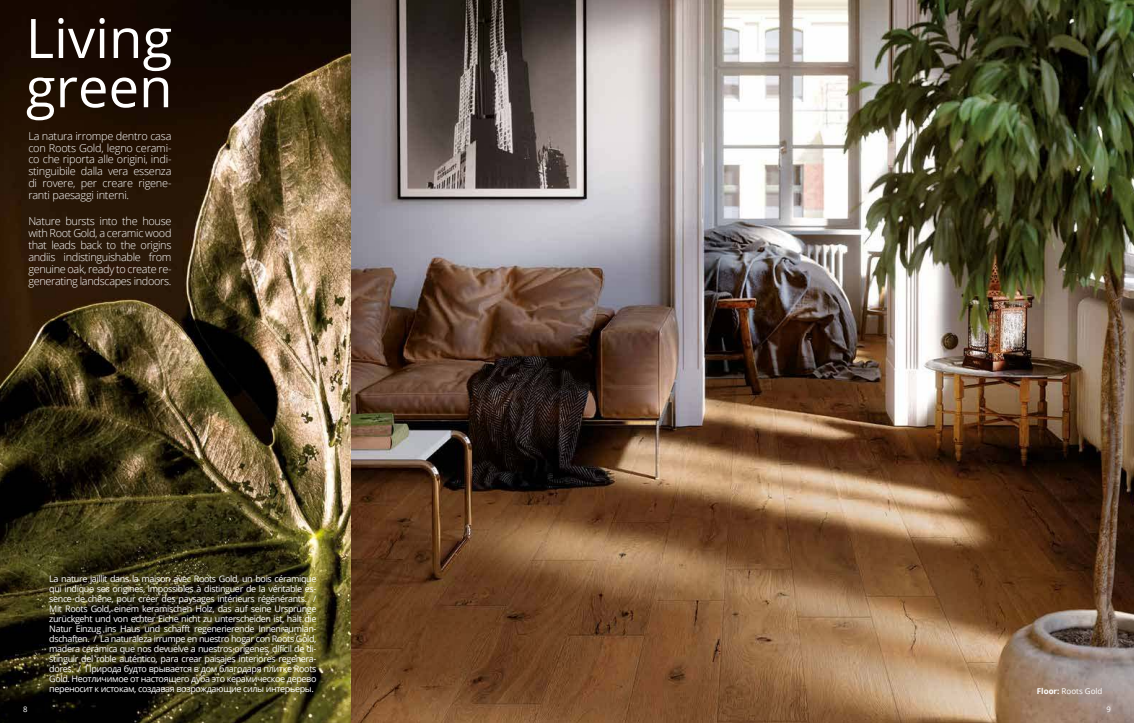
<style>
.page{position:relative;width:1134px;height:723px;background:#fff}
.page>*{position:absolute;margin:0;border:0;box-sizing:border-box;transform-origin:0 0}
.t1{font:54.5px/49.2px "Open Sans";color:#fff}
.t2{font:300 10.9px/11.9px "Open Sans";letter-spacing:-.025em;color:#fff;text-align:justify}
.t3{font:9px/10px "Open Sans";letter-spacing:-.04em;color:#fff;text-align:justify}
.t4{font:8px "Open Sans";color:#fff}
.t5{font:7.7px "Open Sans";color:#fff}
.s1{font-weight:700}
</style>
<div class="page">
<img style="left:0;top:0;width:1134px;height:723px">
<h1 class="t1" style="left:26px;top:19px;width:148px">Living green</h1>
<p class="t2" style="left:28px;top:131px;width:145px">La natura irrompe dentro casa con Roots Gold, legno cerami&shy;co che riporta alle origini, indi&shy;stinguibile dalla vera essenza di rovere, per creare rigene&shy;ranti paesaggi interni.</p>
<p class="t2" style="left:28px;top:216px;width:145px">Nature bursts into the house with Root Gold, a ceramic wood that leads back to the origins andiis indistinguishable from genuine oak, ready to create re&shy;generating landscapes indoors.</p>
<p class="t3" style="left:49px;top:575px;width:269px">La nature jaillit dans la maison avec Roots Gold, un bois céramique qui indique ses origines, impossibles à distinguer de la véritable es&shy;sence de chêne, pour créer des paysages intérieurs régénérants. / Mit Roots Gold, einem keramischen Holz, das auf seine Ursprünge zurückgeht und von echter Eiche nicht zu unterscheiden ist, hält die Natur Einzug ins Haus und schafft regenerierende Innenraumlan&shy;dschaften. / La naturaleza irrumpe en nuestro hogar con Roots Gold, madera cerámica que nos devuelve a nuestros orígenes, difícil de di&shy;stinguir del roble auténtico, para crear paisajes interiores regenera&shy;dores. / Природа будто врывается в дом благодаря плитке Roots Gold. Неотличимое от настоящего дуба это керамическое дерево переносит к истокам, создавая возрождающие силы интерьеры.</p>
<p class="t4" style="left:1037px;top:688px;width:67px"><span class="s1">Floor:</span> Roots Gold</p>
<p class="t5" style="left:23px;top:706px;width:6px">8</p>
<p class="t5" style="left:1106px;top:706px;width:6px">9</p>
</div>
